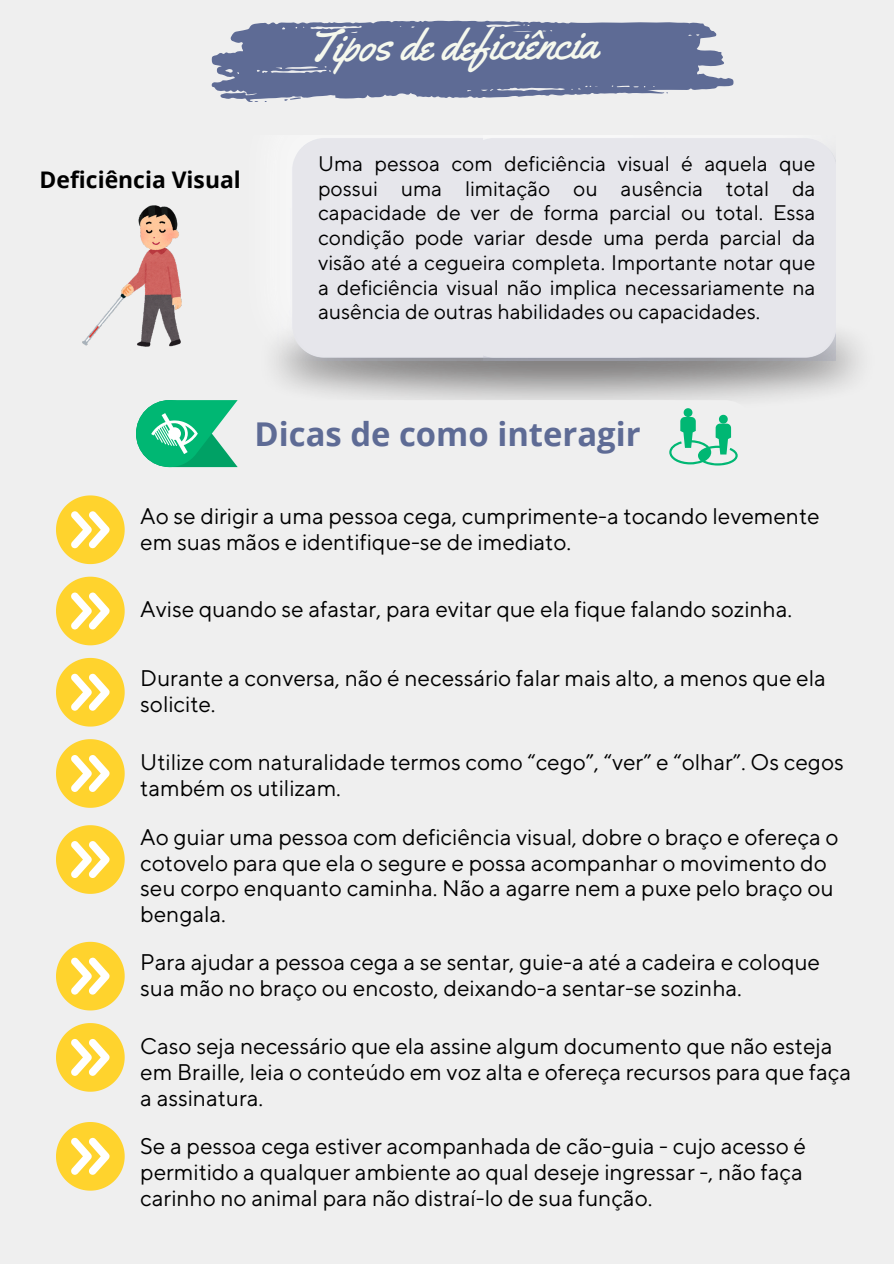
<style>
.page{position:relative;width:894px;height:1264px;background:#fff}
.page>*{position:absolute;margin:0;border:0;box-sizing:border-box;transform-origin:0 0}
.t1{font:44.1px "Yellowtail";color:#f5f8ed}
.t2{font:700 32.85px "Open Sans";color:#5e6b95}
.t3{font:700 22.8px "Open Sans";color:#000}
.t4{font:22.5px/25.8px "TT Norms Pro";color:#000}
.t5{font:21px/24.8px "TT Norms Pro";color:#000;text-align:justify}
</style>
<div class="page">
<div style="left:0;top:0;width:893px;height:1263px;background:#efefef"></div>
<svg style="left:211px;top:20px;width:522px;height:82px"></svg>
<img style="left:266px;top:139px;width:218px;height:221px">
<div style="left:484px;top:139px;width:351px;height:221px;background:#e6e6eb"></div>
<svg style="left:669px;top:400px;width:87px;height:66px"></svg>
<svg style="left:56px;top:495px;width:69px;height:69px"></svg>
<svg style="left:56px;top:576px;width:69px;height:69px"></svg>
<svg style="left:56px;top:825px;width:69px;height:68px"></svg>
<img style="left:82px;top:206px;width:99px;height:140px">
<svg style="left:136px;top:400px;width:101px;height:67px"></svg>
<svg style="left:56px;top:658px;width:69px;height:68px"></svg>
<svg style="left:56px;top:739px;width:69px;height:68px"></svg>
<svg style="left:56px;top:1122px;width:69px;height:68px"></svg>
<svg style="left:56px;top:941px;width:69px;height:69px"></svg>
<svg style="left:56px;top:1023px;width:69px;height:68px"></svg>
<p class="t3" style="left:40px;top:164px;width:203px">Deficiência Visual</p>
<p class="t1" style="left:307px;top:19px;width:291px;rotate:-1deg">Tipos de deficiência</p>
<p class="t5" style="left:318px;top:152px;width:499px">Uma pessoa com deficiência visual é aquela que possui uma limitação ou ausência total da capacidade de ver de forma parcial ou total. Essa condição pode variar desde uma perda parcial da visão até a cegueira completa. Importante notar que a deficiência visual não implica necessariamente na ausência de outras habilidades ou capacidades.</p>
<h3 class="t2" style="left:254px;top:411px;width:387px">Dicas de como interagir</h3>
<p class="t4" style="left:140px;top:504px;width:680px">Ao se dirigir a uma pessoa cega, cumprimente-a tocando levemente em suas mãos e identifique-se de imediato.</p>
<p class="t4" style="left:140px;top:596px;width:653px">Avise quando se afastar, para evitar que ela fique falando sozinha.</p>
<p class="t4" style="left:140px;top:666px;width:687px">Durante a conversa, não é necessário falar mais alto, a menos que ela solicite.</p>
<p class="t4" style="left:140px;top:750px;width:704px">Utilize com naturalidade termos como “cego”, “ver” e “olhar”. Os cegos também os utilizam.</p>
<p class="t4" style="left:140px;top:824px;width:699px">Ao guiar uma pessoa com deficiência visual, dobre o braço e ofereça o cotovelo para que ela o segure e possa acompanhar o movimento do seu corpo enquanto caminha. Não a agarre nem a puxe pelo braço ou bengala.</p>
<h2 class="t4" style="left:140px;top:950px;width:681px">Para ajudar a pessoa cega a se sentar, guie-a até a cadeira e coloque sua mão no braço ou encosto, deixando-a sentar-se sozinha.</h2>
<p class="t4" style="left:140px;top:1034px;width:712px">Caso seja necessário que ela assine algum documento que não esteja em Braille, leia o conteúdo em voz alta e ofereça recursos para que faça a assinatura.</p>
<p class="t4" style="left:140px;top:1133px;width:667px">Se a pessoa cega estiver acompanhada de cão-guia - cujo acesso é permitido a qualquer ambiente ao qual deseje ingressar -, não faça carinho no animal para não distraí-lo de sua função.</p>
</div>
